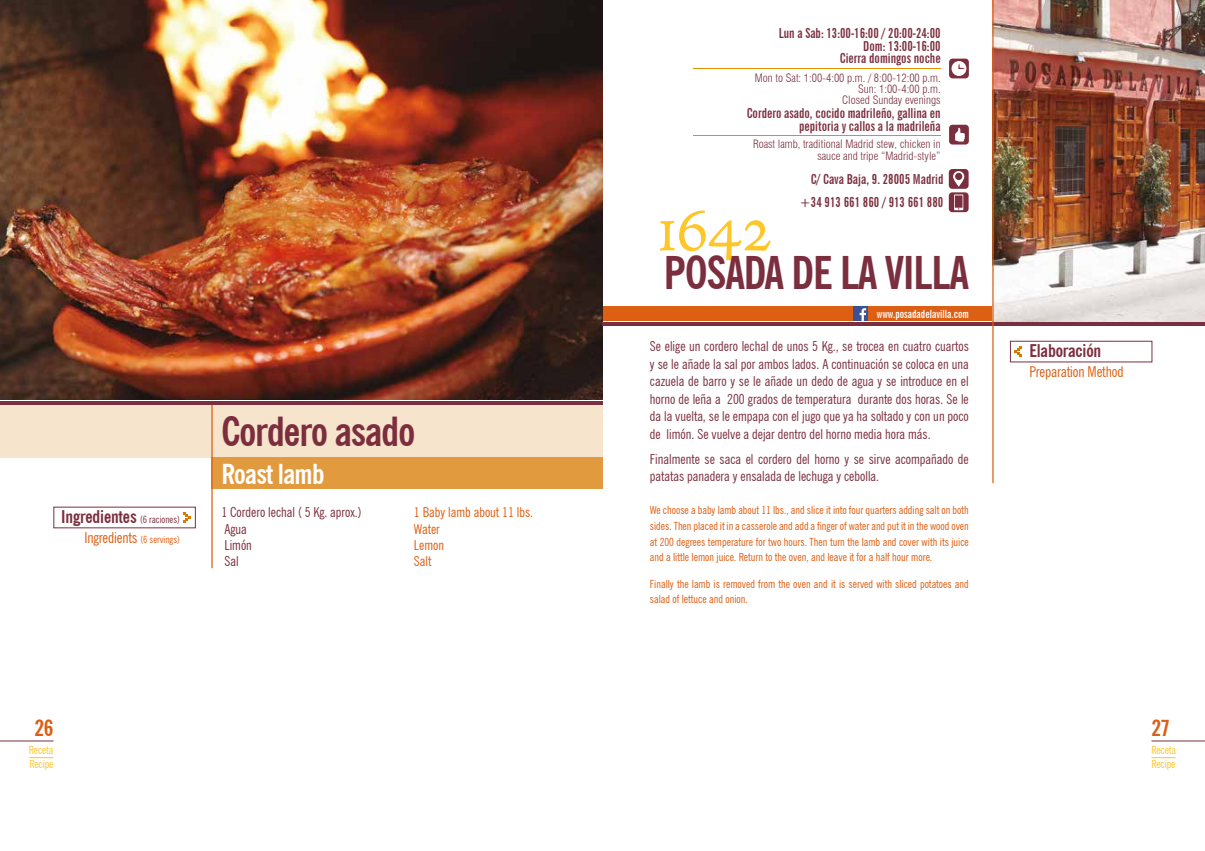
<style>
.page{position:relative;width:1205px;height:851px;background:#fff}
.page>*{position:absolute;margin:0;border:0;box-sizing:border-box;transform-origin:0 0}
.t1{font:75.62px "Adobe Jenson Regular SC";color:#ffc627}
.t2{font:700 condensed 45px "News Gothic BT";letter-spacing:-.025em;color:#7b2f3e}
.t3{font:700 condensed 40px "News Gothic BT";letter-spacing:-.025em;color:#7b2f3e}
.t4{font:700 condensed 27.5px "News Gothic BT";letter-spacing:-.025em;color:#fff}
.t5{font:700 condensed 22.5px "News Gothic BT";color:#dc5e14}
.t6{font:700 condensed 17.5px "News Gothic BT";letter-spacing:-.01em;color:#7b2f3e}
.t7{font:condensed 15px "News Gothic BT";letter-spacing:-.01em;color:#dc5f13}
.t8{font:condensed 13.75px/17.5px "News Gothic BT";color:#7b2f3e}
.t9{font:700 extra-condensed 13.75px/12.5px "News Gothic BT";color:#7b2f3e;text-align:right}
.t10{font:condensed 13.75px/16.2px "News Gothic BT";color:#dc5f13}
.t11{font:condensed 11.25px/15.6px "News Gothic BT";color:#dc5f13;text-align:justify}
.t12{font:300 condensed 11.25px/11.2px "Swiss 721 BT";color:#7b2f3e;text-align:right}
.t13{font:condensed 11.25px/13.8px "News Gothic BT";letter-spacing:-.01em;color:#ffc627}
.t14{font:700 extra-condensed 11.25px "News Gothic BT";color:#fff}
.s1{font-weight:400;font-size:10px}
.s2{font-size:10px}
</style>
<div class="page">
<hr style="left:0;top:740px;width:54px;height:1px;background:#7b2f3e">
<svg style="left:29px;top:757px;width:25px;height:1px"></svg>
<hr style="left:1151px;top:740px;width:54px;height:1px;background:#7b2f3e">
<svg style="left:1151px;top:757px;width:24px;height:1px"></svg>
<div style="left:602px;top:306px;width:390px;height:15px;background:#dc5f13"></div>
<div style="left:0;top:404px;width:602px;height:53px;background:#f7e4cc"></div>
<div style="left:211px;top:457px;width:391px;height:32px;background:#e29a3f"></div>
<img style="left:0;top:0;width:602px;height:400px">
<hr style="left:211px;top:401px;width:2px;height:167px;background:#dc5f13">
<hr style="left:602px;top:322px;width:603px;height:3px;background:#7b2f3e">
<hr style="left:0;top:401px;width:602px;height:3px;background:#7b2f3e">
<img style="left:993px;top:0;width:212px;height:322px">
<svg style="left:184px;top:512px;width:6px;height:10px"></svg>
<hr style="left:992px;top:0;width:1px;height:483px;background:#dc5f13">
<div style="left:949px;top:169px;width:19px;height:20px;background:#7b2f3e;border-radius:3px"></div>
<svg style="left:953px;top:171px;width:11px;height:16px"></svg>
<div style="left:955px;top:173px;width:7px;height:7px;background:#7b2f3e;border-radius:50%"></div>
<svg style="left:949px;top:192px;width:19px;height:20px"></svg>
<svg style="left:954px;top:194px;width:9px;height:16px"></svg>
<div style="left:955px;top:195px;width:7px;height:13px;background:#7b2f3e"></div>
<div style="left:949px;top:125px;width:20px;height:19px;background:#7b2f3e;border-radius:3px"></div>
<svg style="left:955px;top:128px;width:10px;height:13px"></svg>
<hr style="left:693px;top:68px;width:248px;height:1px;background:#e28f00">
<div style="left:949px;top:59px;width:20px;height:19px;background:#7b2f3e;border-radius:3px"></div>
<div style="left:951px;top:61px;width:15px;height:15px;background:#fff;border-radius:50%"></div>
<svg style="left:958px;top:63px;width:7px;height:6px"></svg>
<hr style="left:693px;top:135px;width:248px;height:1px;background:#e28f00">
<div style="left:1010px;top:341px;width:142px;height:21px;border:1px solid #7b2f3e"></div>
<svg style="left:1015px;top:346px;width:6px;height:11px"></svg>
<div style="left:853px;top:306px;width:15px;height:15px;background:#3b5193"></div>
<svg style="left:859px;top:308px;width:7px;height:13px"></svg>
<p class="t6" style="left:61px;top:506px;width:120px">Ingredientes <span class="s1">(6 raciones)</span></p>
<p class="t7" style="left:84px;top:528px;width:97px">Ingredients <span class="s2">(6 servings)</span></p>
<h3 class="t3" style="left:221px;top:407px;width:195px">Cordero asado</h3>
<h3 class="t4" style="left:221px;top:457px;width:104px">Roast lamb</h3>
<p class="t8" style="left:221px;top:504px;width:142px;line-height:16.2px">1 Cordero lechal ( 5 Kg. aprox.)<br>Agua<br>Limón<br>Sal</p>
<p class="t10" style="left:414px;top:504px;width:121px">1 Baby lamb about 11 lbs.<br>Water<br>Lemon<br>Salt</p>
<h3 class="t5" style="left:34px;top:714px;width:21px">26</h3>
<p class="t13" style="left:29px;top:743px;width:26px">Receta<br>Recipe</p>
<p class="t9" style="left:779px;top:27px;width:163px">Lun a Sab: 13:00-16:00 / 20:00-24:00<br>Dom: 13:00-16:00<br>Cierra domingos noche</p>
<p class="t12" style="left:755px;top:72px;width:187px">Mon to Sat: 1:00-4:00 p.m. / 8:00-12:00 p.m.<br>Sun: 1:00-4:00 p.m.<br>Closed Sunday evenings</p>
<p class="t9" style="left:747px;top:107px;width:195px">Cordero asado, cocido madrileño, gallina en pepitoria y callos a la madrileña</p>
<p class="t12" style="left:753px;top:139px;width:189px">Roast lamb, traditional Madrid stew, chicken in sauce and tripe “Madrid-style”</p>
<p class="t9" style="left:799px;top:167px;width:145px;line-height:23.4px">C/ Cava Baja, 9. 28005 Madrid +34 913 661 860 / 913 661 880</p>
<h1 class="t1" style="left:657px;top:188px;width:116px">1642</h1>
<h2 class="t2" style="left:664px;top:245px;width:307px">POSADA DE LA VILLA</h2>
<p class="t14" style="left:877px;top:307px;width:93px">www.posadadelavilla.com</p>
<p class="t8" style="left:650px;top:337px;width:320px;text-align:justify">Se elige un cordero lechal de unos 5 Kg., se trocea en cuatro cuartos y se le añade la sal por ambos lados. A continuación se coloca en una cazuela de barro y se le añade un dedo de agua y se introduce en el horno de leña a 200 grados de temperatura durante dos horas. Se le da la vuelta, se le empapa con el jugo que ya ha soltado y con un poco de limón. Se vuelve a dejar dentro del horno media hora más.</p>
<p class="t8" style="left:650px;top:449px;width:320px">Finalmente se saca el cordero del horno y se sirve acompañado de patatas panadera y ensalada de lechuga y cebolla.</p>
<p class="t11" style="left:650px;top:502px;width:320px">We choose a baby lamb about 11 lbs., and slice it into four quarters adding salt on both sides. Then placed it in a casserole and add a finger of water and put it in the wood oven at 200 degrees temperature for two hours. Then turn the lamb and cover with its juice and a little lemon juice. Return to the oven, and leave it for a half hour more.</p>
<p class="t11" style="left:650px;top:575px;width:320px">Finally the lamb is removed from the oven and it is served with sliced potatoes and salad of lettuce and onion.</p>
<p class="t6" style="left:1029px;top:340px;width:73px">Elaboración</p>
<p class="t7" style="left:1029px;top:362px;width:96px">Preparation Method</p>
<h3 class="t5" style="left:1151px;top:714px;width:21px">27</h3>
<p class="t13" style="left:1151px;top:743px;width:26px">Receta<br>Recipe</p>
</div>
